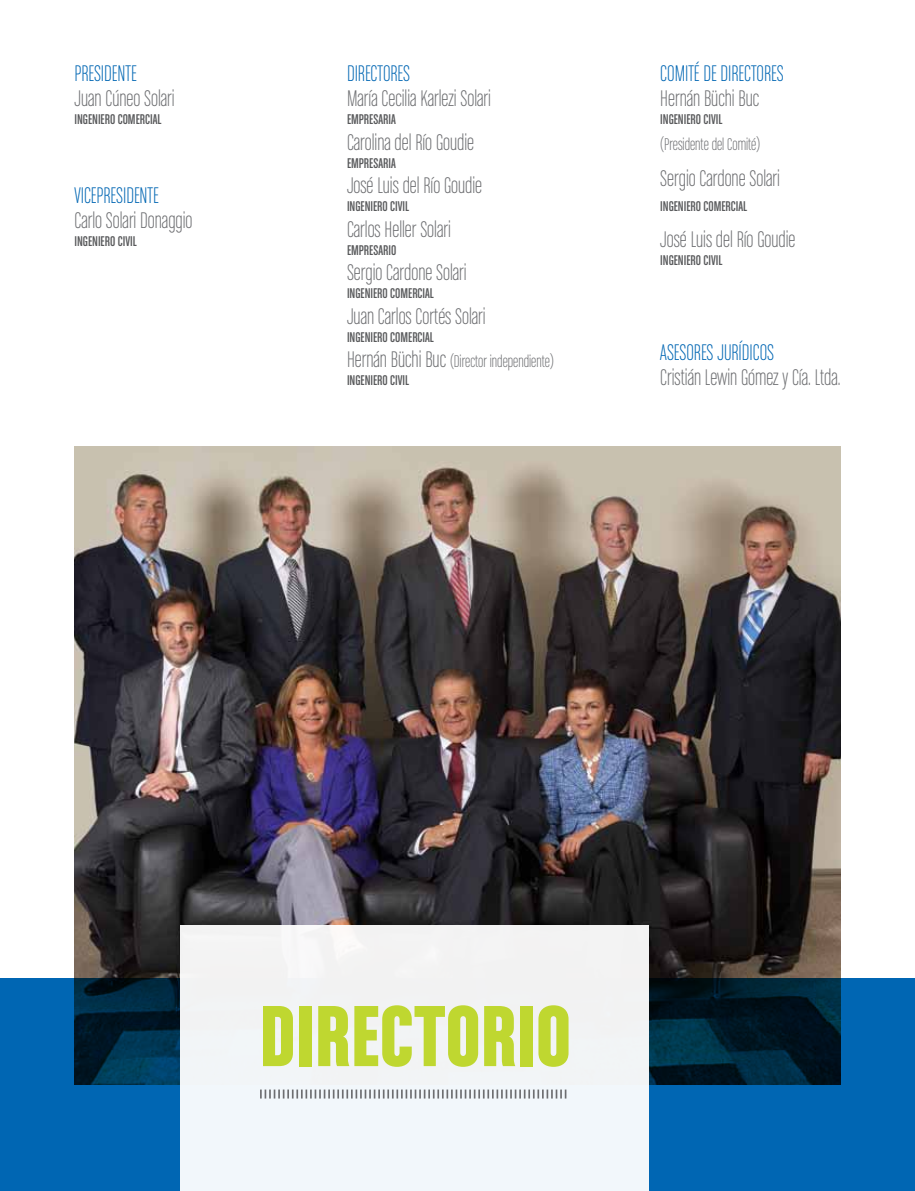
<style>
.page{position:relative;width:915px;height:1191px;background:#fff}
.page>*{position:absolute;margin:0;border:0;box-sizing:border-box;transform-origin:0 0}
.t1{font:92.1px "Chalet Comprime Hong Kong Sixty";letter-spacing:.01em;color:#bfd730}
.t2{font:24px "Chalet Comprime Milan Sixty";color:#6d6e71}
.t3{font:24px "Chalet Comprime Milan Sixty";color:#0066b3}
.t4{font:18px "Chalet Comprime Milan Sixty";color:#6d6e71}
.t5{font:15px "Chalet Comprime Cologne Sixty";color:#58595b}
.s1{font-size:24px}
</style>
<div class="page">
<img style="left:74px;top:446px;width:766px;height:532px">
<svg style="left:0;top:978px;width:914px;height:213px;background:#014f88"></svg>
<div style="left:181px;top:925px;width:467px;height:266px;background:#f2f5f6"></div>
<svg style="left:260px;top:1089px;width:306px;height:9px"></svg>
<p class="t3" style="left:74px;top:60px;width:64px">PRESIDENTE</p>
<p class="t2" style="left:74px;top:85px;width:102px">Juan Cúneo Solari</p>
<p class="t5" style="left:74px;top:111px;width:88px">INGENIERO COMERCIAL</p>
<p class="t3" style="left:74px;top:182px;width:86px">VICEPRESIDENTE</p>
<p class="t2" style="left:74px;top:208px;width:119px">Carlo Solari Donaggio</p>
<p class="t5" style="left:74px;top:233px;width:64px">INGENIERO CIVIL</p>
<p class="t3" style="left:347px;top:60px;width:65px">DIRECTORES</p>
<p class="t2" style="left:347px;top:85px;width:145px">María Cecilia Karlezi Solari</p>
<p class="t5" style="left:347px;top:111px;width:50px">EMPRESARIA</p>
<p class="t2" style="left:347px;top:129px;width:128px">Carolina del Río Goudie</p>
<p class="t5" style="left:347px;top:154px;width:50px">EMPRESARIA</p>
<p class="t2" style="left:347px;top:172px;width:137px">José Luis del Río Goudie</p>
<p class="t5" style="left:347px;top:198px;width:64px">INGENIERO CIVIL</p>
<p class="t2" style="left:347px;top:216px;width:105px">Carlos Heller Solari</p>
<p class="t5" style="left:347px;top:241px;width:51px">EMPRESARIO</p>
<p class="t2" style="left:347px;top:259px;width:121px">Sergio Cardone Solari</p>
<p class="t5" style="left:347px;top:285px;width:88px">INGENIERO COMERCIAL</p>
<p class="t2" style="left:347px;top:303px;width:140px">Juan Carlos Cortés Solari</p>
<p class="t5" style="left:347px;top:328px;width:88px">INGENIERO COMERCIAL</p>
<p class="t4" style="left:347px;top:352px;width:208px"><span class="s1">Hernán Büchi Buc</span> (Director independiente)</p>
<p class="t5" style="left:347px;top:372px;width:64px">INGENIERO CIVIL</p>
<p class="t3" style="left:660px;top:60px;width:125px">COMITÉ DE DIRECTORES</p>
<p class="t2" style="left:660px;top:85px;width:101px">Hernán Büchi Buc</p>
<p class="t5" style="left:660px;top:111px;width:64px">INGENIERO CIVIL</p>
<p class="t4" style="left:660px;top:134px;width:101px">(Presidente del Comité)</p>
<p class="t2" style="left:660px;top:165px;width:121px">Sergio Cardone Solari</p>
<p class="t5" style="left:660px;top:198px;width:88px">INGENIERO COMERCIAL</p>
<p class="t2" style="left:660px;top:226px;width:136px">José Luis del Río Goudie</p>
<p class="t5" style="left:660px;top:252px;width:64px">INGENIERO CIVIL</p>
<p class="t3" style="left:660px;top:339px;width:115px">ASESORES JURíDICOS</p>
<p class="t2" style="left:660px;top:364px;width:182px">Cristián Lewin Gómez y Cía. Ltda.</p>
<h1 class="t1" style="left:260px;top:982px;width:312px">DIRECTORIO</h1>
</div>
